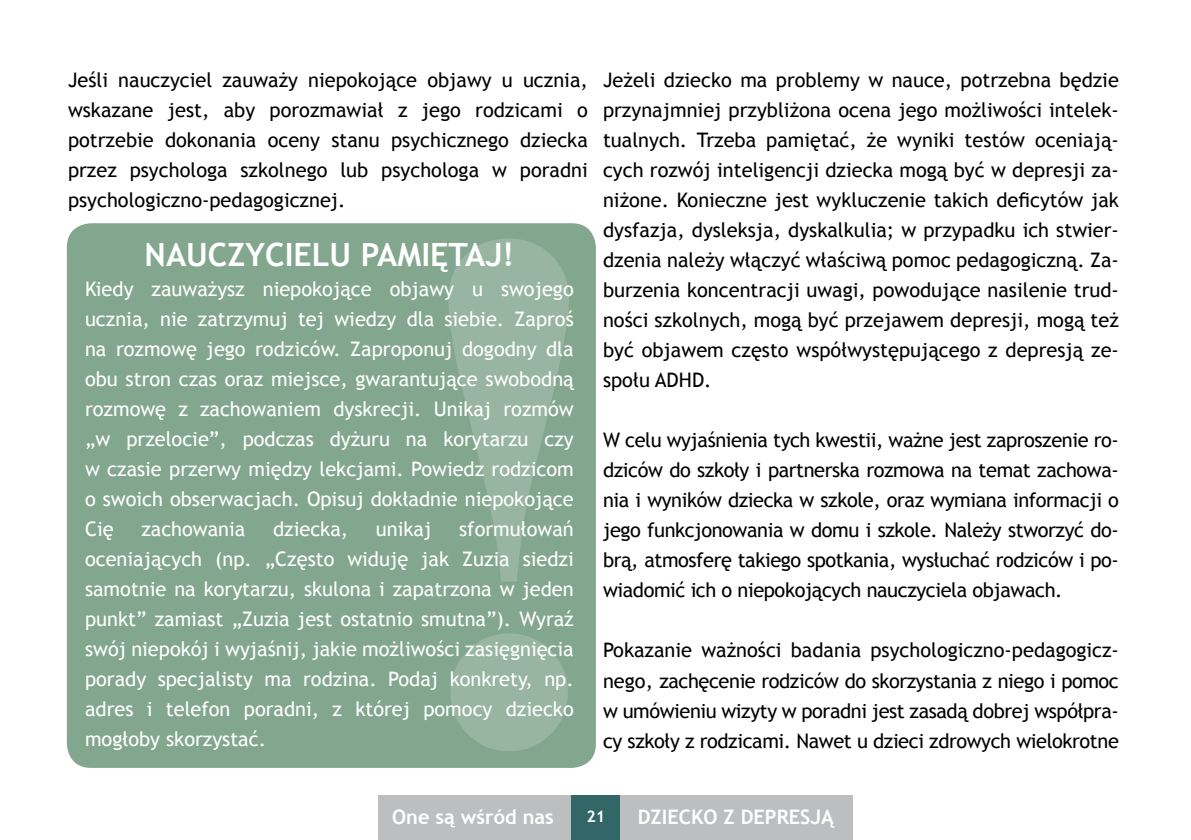
<style>
.page{position:relative;width:1191px;height:840px;background:#fff}
.page>*{position:absolute;margin:0;border:0;box-sizing:border-box;transform-origin:0 0}
.t1{font:700 32px "Trebuchet MS";color:#fff}
.t2{font:20px/30px "Trebuchet MS";letter-spacing:-.01em;color:#000;text-align:justify}
.t3{font:20px/30px "Trebuchet MS";color:#fff;text-align:justify}
.t4{font:700 20px "Trebuchet MS";color:#fff}
.t5{font:700 16px "Trebuchet MS";color:#fff}
</style>
<div class="page">
<div style="left:378px;top:794px;width:474px;height:45px;background:#bcbec0"></div>
<div style="left:571px;top:794px;width:48px;height:45px;background:#336767"></div>
<div style="left:67px;top:223px;width:529px;height:544px;background:#83a78e;border-radius:24px"></div>
<svg style="left:448px;top:239px;width:121px;height:511px;fill:#97b5a0"></svg>
<p class="t2" style="left:68px;top:65px;width:521px">Jeśli nauczyciel zauważy niepokojące objawy u ucznia, wskazane jest, aby porozmawiał z jego rodzicami o potrzebie dokonania oceny stanu psychicznego dziecka przez psychologa szkolnego lub psychologa w poradni psychologiczno-pedagogicznej.</p>
<h1 class="t1" style="left:145px;top:234px;width:371px">NAUCZYCIELU PAMIĘTAJ!</h1>
<p class="t3" style="left:85px;top:274px;width:490px">Kiedy zauważysz niepokojące objawy u swojego ucznia, nie zatrzymuj tej wiedzy dla siebie. Zaproś na rozmowę jego rodziców. Zaproponuj dogodny dla obu stron czas oraz miejsce, gwarantujące swobodną rozmowę z zachowaniem dyskrecji. Unikaj rozmów „w przelocie”, podczas dyżuru na korytarzu czy w czasie przerwy między lekcjami. Powiedz rodzicom o swoich obserwacjach. Opisuj dokładnie niepokojące Cię</p>
<p class="t3" style="left:85px;top:514px;width:490px;text-indent:374px">sformułowań oceniających (np. „Często widuję jak Zuzia siedzi samotnie na korytarzu, skulona i zapatrzona w jeden punkt” zamiast „Zuzia jest ostatnio smutna”). Wyraź swój niepokój i wyjaśnij, jakie możliwości zasięgnięcia porady specjalisty ma rodzina. Podaj konkrety, np. adres i telefon poradni, z której pomocy dziecko mogłoby skorzystać.</p>
<p class="t3" style="left:141px;top:514px;width:106px">zachowania</p>
<p class="t3" style="left:273px;top:514px;width:77px">dziecka,</p>
<p class="t3" style="left:376px;top:514px;width:57px">unikaj</p>
<p class="t2" style="left:603px;top:65px;width:517px">Jeżeli dziecko ma problemy w nauce, potrzebna będzie przynajmniej przybliżona ocena jego możliwości intelek&shy;tualnych. Trzeba pamiętać, że wyniki testów oceniają&shy;cych rozwój inteligencji dziecka mogą być w depresji za&shy;niżone. Konieczne jest wykluczenie takich deficytów jak dysfazja, dysleksja, dyskalkulia; w przypadku ich stwier&shy;dzenia należy włączyć właściwą pomoc pedagogiczną. Za&shy;burzenia koncentracji uwagi, powodujące nasilenie trud&shy;ności szkolnych, mogą być przejawem depresji, mogą też być objawem często współwystępującego z depresją ze&shy;społu ADHD.</p>
<p class="t2" style="left:603px;top:425px;width:517px">W celu wyjaśnienia tych kwestii, ważne jest zaproszenie ro&shy;dziców do szkoły i partnerska rozmowa na temat zachowa&shy;nia i wyników dziecka w szkole, oraz wymiana informacji o jego funkcjonowania w domu i szkole. Należy stworzyć do&shy;brą, atmosferę takiego spotkania, wysłuchać rodziców i po&shy;wiadomić ich o niepokojących nauczyciela objawach.</p>
<p class="t2" style="left:603px;top:635px;width:517px">Pokazanie ważności badania psychologiczno-pedagogicz&shy;nego, zachęcenie rodziców do skorzystania z niego i pomoc w umówieniu wizyty w poradni jest zasadą dobrej współpra&shy;cy szkoły z rodzicami. Nawet u dzieci zdrowych wielokrotne</p>
<p class="t4" style="left:392px;top:804px;width:163px">ONE SĄ WŚRÓD NAS</p>
<p class="t5" style="left:586px;top:805px;width:20px">21</p>
<p class="t4" style="left:638px;top:804px;width:198px">DZIECKO Z DEPRESJĄ</p>
</div>
